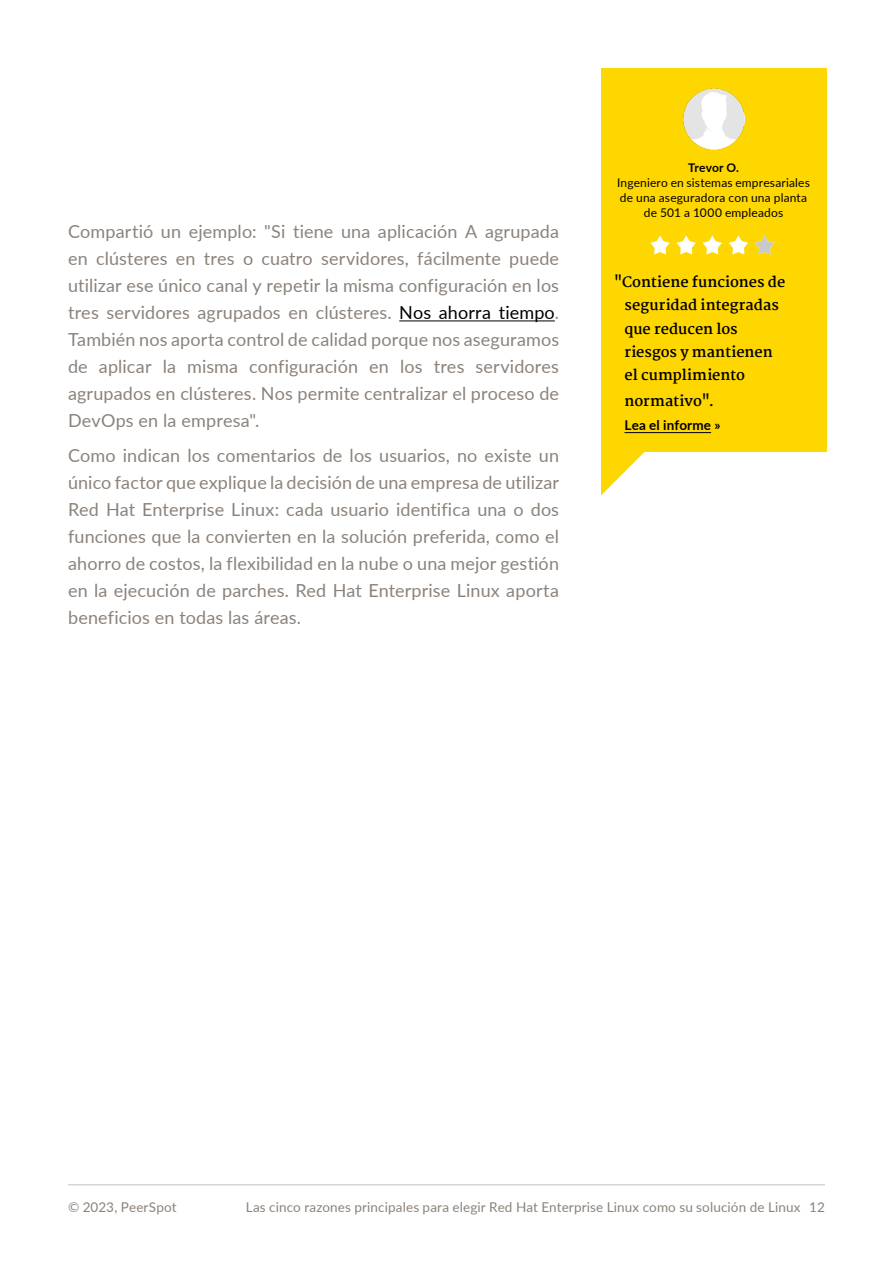
<style>
.page{position:relative;width:893px;height:1263px;background:#fff}
.page>*{position:absolute;margin:0;border:0;box-sizing:border-box;transform-origin:0 0}
.t1{font:18px/27px "Lato";letter-spacing:.01em;color:#8b827b;text-align:justify}
.t2{font:700 14.4px/23.2px "Martel";color:#000}
.t3{font:13.5px "Lato";letter-spacing:.01em;color:#8b827b}
.t4{font:700 13.5px "Lato";letter-spacing:.01em;color:#000}
.t5{font:12px/15px "Lato";letter-spacing:.015em;color:#000;text-align:center}
.t6{font:700 12px "Lato";letter-spacing:.005em;color:#000}
.s1{color:#000}
</style>
<div class="page">
<hr style="left:68px;top:1184px;width:757px;height:1px;background:#c5c1bd">
<hr style="left:399px;top:321px;width:156px;height:1px;background:#000">
<div style="left:601px;top:68px;width:225px;height:384px;background:#ffd700"></div>
<svg style="left:601px;top:452px;width:43px;height:43px"></svg>
<hr style="left:624px;top:432px;width:87px;height:1px;background:#000">
<img style="left:683px;top:88px;width:61px;height:61px">
<svg style="left:650px;top:235px;width:124px;height:20px"></svg>
<p class="t1" style="left:68px;top:217px;width:493px">Compartió un ejemplo: "Si tiene una aplicación A agrupada en clústeres en tres o cuatro servidores, fácilmente puede utilizar ese único canal y repetir la misma configuración en los tres servidores agrupados en clústeres. <span class="s1">Nos ahorra tiempo</span>.<br>También nos aporta control de calidad porque nos aseguramos de aplicar la misma configuración en los tres servidores agrupados en clústeres. Nos permite centralizar el proceso de DevOps en la empresa".</p>
<p class="t1" style="left:68px;top:441px;width:493px">Como indican los comentarios de los usuarios, no existe un único factor que explique la decisión de una empresa de utilizar Red Hat Enterprise Linux: cada usuario identifica una o dos funciones que la convierten en la solución preferida, como el ahorro de costos, la flexibilidad en la nube o una mejor gestión en la ejecución de parches. Red Hat Enterprise Linux aporta beneficios en todas las áreas.</p>
<p class="t6" style="left:688px;top:159px;width:52px">Trevor O.</p>
<p class="t5" style="left:617px;top:175px;width:194px">Ingeniero en sistemas empresariales de una aseguradora con una planta de 501 a 1000 empleados</p>
<p class="t2" style="left:624px;top:271px;width:162px;text-indent:-11px">"Contiene funciones de seguridad integradas que reducen los riesgos y mantienen el cumplimiento</p>
<p class="t2" style="left:624px;top:389px;width:91px">normativo".</p>
<p class="t4" style="left:624px;top:415px;width:98px">Lea el informe »</p>
<p class="t3" style="left:68px;top:1197px;width:110px">© 2023, PeerSpot</p>
<p class="t3" style="left:246px;top:1197px;width:581px">Las cinco razones principales para elegir Red Hat Enterprise Linux como su solución de Linux 12</p>
</div>
